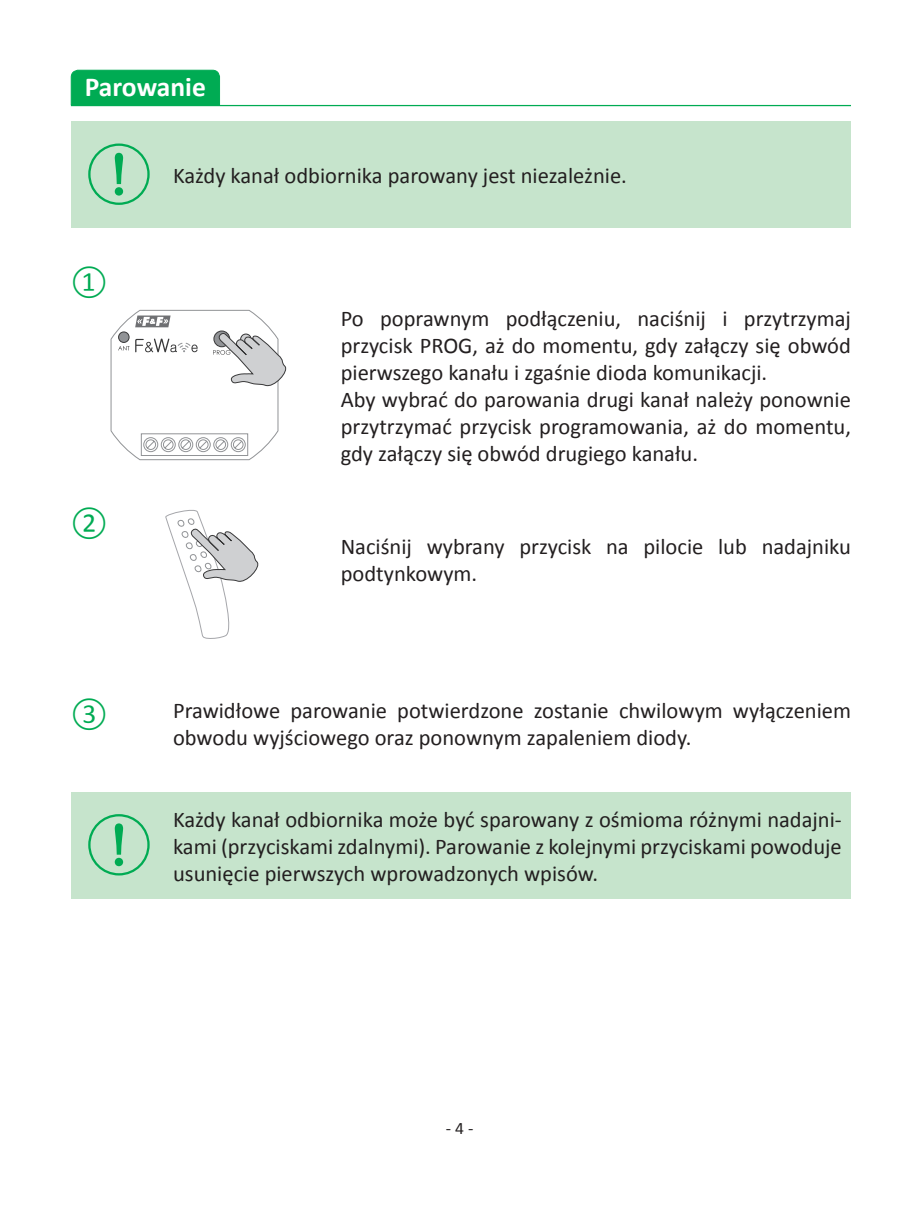
<style>
.page{position:relative;width:922px;height:1205px;background:#fff}
.page>*{position:absolute;margin:0;border:0;box-sizing:border-box;transform-origin:0 0}
.t1{font:27.75px "Calibri";color:#00ab53}
.t2{font:700 27.5px "Calibri";color:#fff}
.t3{font:22.5px/27px "Calibri";color:#231f20}
.t4{font:17.5px "Calibri";color:#231f20}
</style>
<div class="page">
<div style="left:164px;top:792px;width:686px;height:106px;background:#c6e4cc"></div>
<div style="left:71px;top:792px;width:93px;height:106px;background:#c6e4cc"></div>
<div style="left:88px;top:814px;width:62px;height:61px;border:2px solid #00ab53;border-radius:50%"></div>
<svg style="left:114px;top:823px;width:10px;height:44px"></svg>
<svg style="left:165px;top:510px;width:94px;height:129px"></svg>
<div style="left:213px;top:331px;width:17px;height:16px;border:1px solid #383839;border-radius:50%"></div>
<div style="left:118px;top:332px;width:11px;height:10px;background:#919396;border-radius:50%"></div>
<div style="left:118px;top:332px;width:11px;height:11px;border:1px solid #383839;border-radius:50%"></div>
<svg style="left:118px;top:346px;width:11px;height:4px"></svg>
<svg style="left:135px;top:315px;width:35px;height:12px"></svg>
<svg style="left:135px;top:339px;width:62px;height:13px"></svg>
<svg style="left:141px;top:433px;width:107px;height:23px"></svg>
<div style="left:111px;top:310px;width:167px;height:150px;border:1px solid #919396;border-radius:29px"></div>
<svg style="left:213px;top:332px;width:74px;height:71px"></svg>
<div style="left:164px;top:121px;width:686px;height:107px;background:#c6e4cc"></div>
<div style="left:71px;top:121px;width:93px;height:107px;background:#c6e4cc"></div>
<div style="left:88px;top:143px;width:62px;height:62px;border:2px solid #00ab53;border-radius:50%"></div>
<svg style="left:114px;top:152px;width:10px;height:44px"></svg>
<div style="left:71px;top:70px;width:149px;height:35px;background:#00ab53"></div>
<hr style="left:71px;top:105px;width:779px;height:1px;background:#00ab53">
<p class="t2" style="left:85px;top:68px;width:122px">Parowanie</p>
<p class="t1" style="left:71px;top:264px;width:38px">①</p>
<p class="t1" style="left:71px;top:504px;width:38px">②</p>
<p class="t3" style="left:173px;top:161px;width:455px">Każdy kanał odbiornika parowany jest niezależnie.</p>
<p class="t3" style="left:340px;top:304px;width:511px">Po poprawnym podłączeniu, naciśnij i przytrzymaj przycisk PROG, aż do momentu, gdy załączy się obwód pierwszego kanału i zgaśnie dioda komunikacji.<br>Aby wybrać do parowania drugi kanał należy ponownie przytrzymać przycisk programowania, aż do momentu, gdy załączy się obwód drugiego kanału.</p>
<p class="t3" style="left:340px;top:532px;width:511px">Naciśnij wybrany przycisk na pilocie lub nadajniku podtynkowym.</p>
<p class="t1" style="left:71px;top:696px;width:38px">③</p>
<p class="t3" style="left:173px;top:696px;width:679px">Prawidłowe parowanie potwierdzone zostanie chwilowym wyłączeniem obwodu wyjściowego oraz ponownym zapaleniem diody.</p>
<p class="t3" style="left:173px;top:805px;width:670px;text-align:justify">Każdy kanał odbiornika może być sparowany z ośmioma różnymi nadajni&shy;kami (przyciskami zdalnymi). Parowanie z kolejnymi przyciskami powoduje usunięcie pierwszych wprowadzonych wpisów.</p>
<p class="t4" style="left:446px;top:1116px;width:29px">- 4 -</p>
</div>
